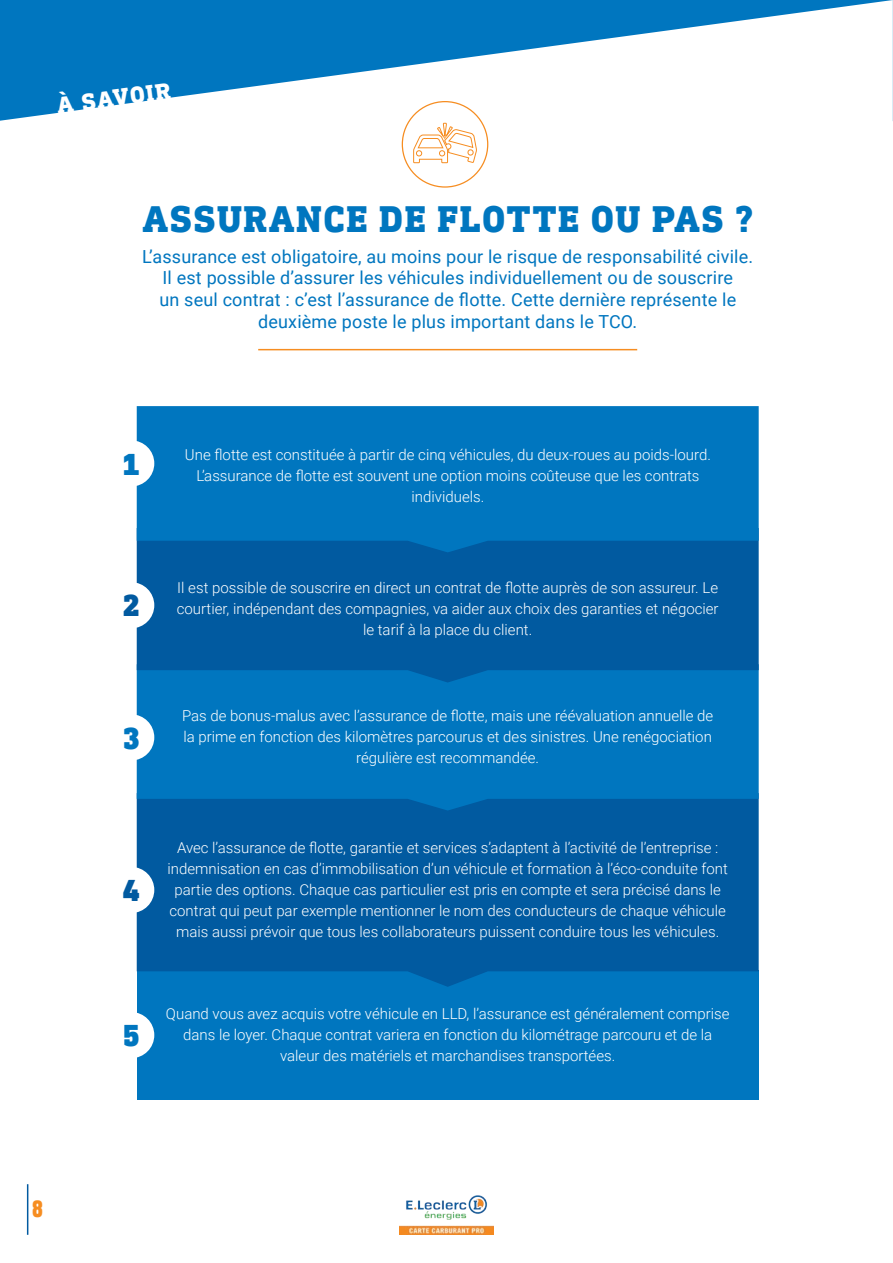
<style>
.page{position:relative;width:893px;height:1263px;background:#fff}
.page>*{position:absolute;margin:0;border:0;box-sizing:border-box;transform-origin:0 0}
.t1{font:800 37.5px "DIN Next Slab Pro";letter-spacing:.04em;color:#0076bf}
.t2{font:900 30.75px "DIN Next Slab Pro";color:#0076bf}
.t3{font:900 30.75px "DIN Next Slab Pro";color:#015aa0}
.t4{font:800 24px "DIN Next Slab Pro";color:#fff}
.t5{font:21px "Anton";color:#f68d21}
.t6{font:18px/21.6px "Roboto";letter-spacing:.01em;color:#0076bf;text-align:center}
.t7{font:300 15px/21px "Roboto";color:#fff;text-align:center}
</style>
<div class="page">
<div style="left:137px;top:970px;width:622px;height:129px;background:#0076bf"></div>
<svg style="left:137px;top:810px;width:622px;height:177px;background:#015ca2"></svg>
<svg style="left:137px;top:682px;width:622px;height:128px;background:#0073bc"></svg>
<svg style="left:0;top:0;width:892px;height:121px"></svg>
<hr style="left:892px;top:0;width:1px;height:121px;background:#0076bf">
<svg style="left:137px;top:552px;width:622px;height:130px;background:#005ca2"></svg>
<hr style="left:258px;top:349px;width:379px;height:1px;background:#f68d21">
<svg style="left:413px;top:123px;width:64px;height:40px"></svg>
<hr style="left:27px;top:1184px;width:1px;height:51px;background:#015aa0">
<img style="left:399px;top:1195px;width:95px;height:40px">
<div style="left:108px;top:582px;width:46px;height:46px;background:#fff;border-radius:50%"></div>
<div style="left:108px;top:714px;width:46px;height:46px;background:#fff;border-radius:50%"></div>
<div style="left:108px;top:867px;width:46px;height:46px;background:#fff;border-radius:50%"></div>
<div style="left:108px;top:1012px;width:46px;height:46px;background:#fff;border-radius:50%"></div>
<svg style="left:137px;top:406px;width:622px;height:146px;background:#0074bc"></svg>
<div style="left:108px;top:440px;width:46px;height:46px;background:#fff;border-radius:50%"></div>
<svg style="left:155px;top:83px;width:16px;height:18px"></svg>
<h3 class="t4" style="left:55px;top:91px;width:74px;rotate:-7deg">À SAVOI</h3>
<h1 class="t1" style="left:142px;top:197px;width:612px">ASSURANCE DE FLOTTE OU PAS ?</h1>
<p class="t6" style="left:142px;top:245px;width:613px">L’assurance est obligatoire, au moins pour le risque de responsabilité civile.<br>Il est possible d’assurer les véhicules individuellement ou de souscrire<br>un seul contrat : c’est l’assurance de flotte. Cette dernière représente le deuxième poste le plus important dans le TCO.</p>
<h2 class="t2" style="left:123px;top:446px;width:19px">1</h2>
<p class="t7" style="left:185px;top:444px;width:528px">Une flotte est constituée à partir de cinq véhicules, du deux-roues au poids-lourd.<br>L’assurance de flotte est souvent une option moins coûteuse que les contrats individuels.</p>
<h2 class="t3" style="left:123px;top:587px;width:19px">2</h2>
<h2 class="t2" style="left:123px;top:720px;width:19px">3</h2>
<p class="t7" style="left:177px;top:577px;width:543px">Il est possible de souscrire en direct un contrat de flotte auprès de son assureur. Le courtier, indépendant des compagnies, va aider aux choix des garanties et négocier le tarif à la place du client.</p>
<p class="t7" style="left:182px;top:704px;width:533px">Pas de bonus-malus avec l’assurance de flotte, mais une réévaluation annuelle de la prime en fonction des kilomètres parcourus et des sinistres. Une renégociation régulière est recommandée.</p>
<h2 class="t3" style="left:123px;top:872px;width:19px">4</h2>
<h2 class="t2" style="left:123px;top:1017px;width:19px">5</h2>
<p class="t7" style="left:168px;top:836px;width:562px">Avec l’assurance de flotte, garantie et services s’adaptent à l’activité de l’entreprise : indemnisation en cas d’immobilisation d’un véhicule et formation à l’éco-conduite font partie des options. Chaque cas particulier est pris en compte et sera précisé dans le contrat qui peut par exemple mentionner le nom des conducteurs de chaque véhicule mais aussi prévoir que tous les collaborateurs puissent conduire tous les véhicules.</p>
<p class="t7" style="left:166px;top:1003px;width:565px">Quand vous avez acquis votre véhicule en LLD, l’assurance est généralement comprise dans le loyer. Chaque contrat variera en fonction du kilométrage parcouru et de la valeur des matériels et marchandises transportées.</p>
<h3 class="t5" style="left:32px;top:1193px;width:12px">8</h3>
</div>
